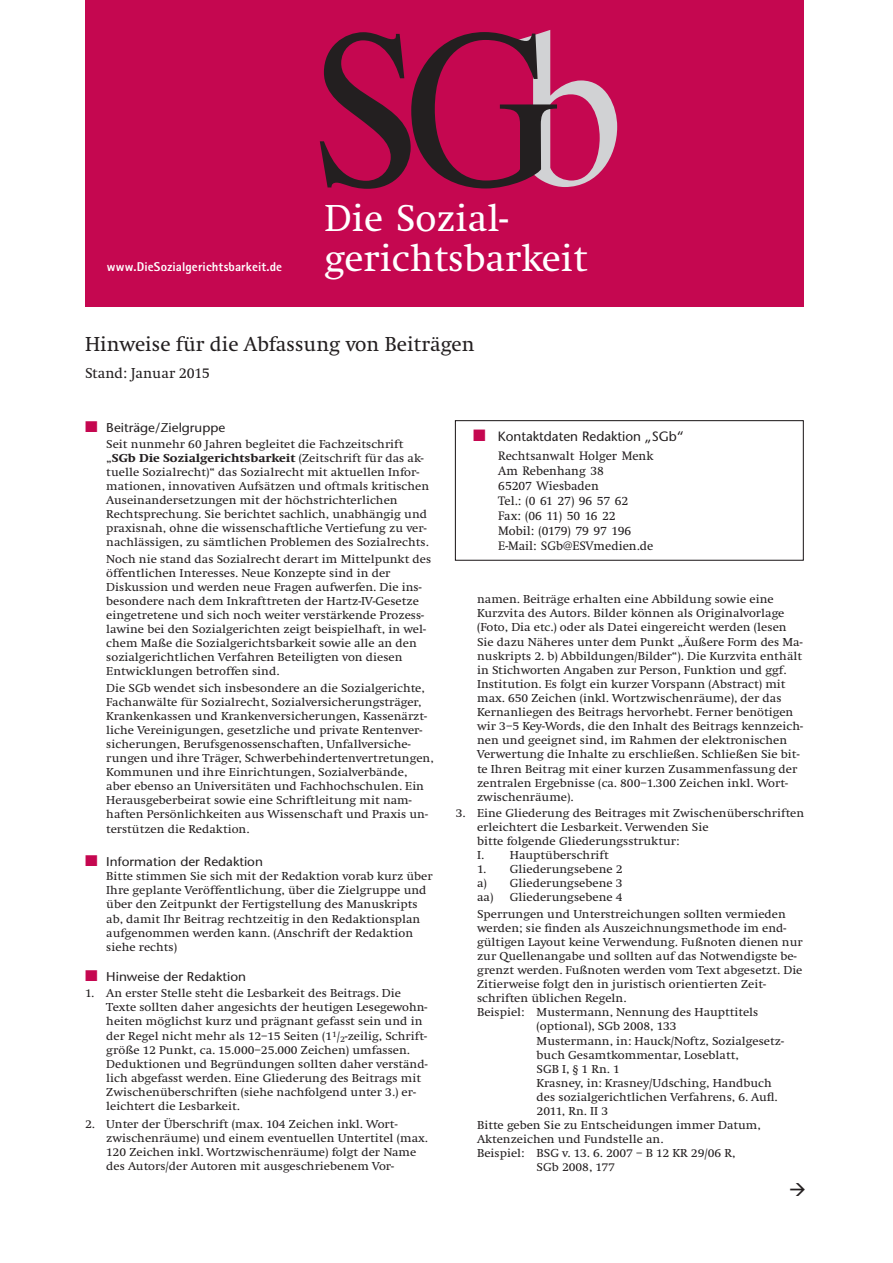
<style>
.page{position:relative;width:893px;height:1263px;background:#fff}
.page>*{position:absolute;margin:0;border:0;box-sizing:border-box;transform-origin:0 0}
.t1{font:39px "Swift";color:#fff}
.t2{font:21px "Swift";color:#231f20}
.t3{font:15px "Swift";color:#231f20}
.t4{font:13.5px "Stone Sans";color:#231f20}
.t5{font:12.75px/15px "Swift";color:#231f20}
.t6{font:12.75px "Stone Sans";color:#231f20;scale:1.06 1}
.t7{font:800 12.75px "Rotis Sans Serif";letter-spacing:.01em;color:#fff}
.t8{font:12px/14.1px "Swift";color:#231f20;scale:1.06 1}
.s1{font-weight:800}
</style>
<div class="page">
<div style="left:455px;top:420px;width:349px;height:141px;border:1px solid #171214"></div>
<div style="left:85px;top:0;width:719px;height:306px;background:#c50750"></div>
<svg style="left:320px;top:30px;width:297px;height:159px"></svg>
<p class="t7" style="left:107px;top:259px;width:177px">www.DieSozialgerichtsbarkeit.de</p>
<h1 class="t1" style="left:325px;top:197px;width:185px">Die Sozial-</h1>
<h1 class="t1" style="left:325px;top:237px;width:264px">gerichtsbarkeit</h1>
<h2 class="t2" style="left:85px;top:333px;width:391px">Hinweise für die Abfassung von Beiträgen</h2>
<p class="t3" style="left:85px;top:365px;width:126px">Stand: Januar 2015</p>
<p class="t6" style="left:106px;top:420px;width:114px">Beiträge/Zielgruppe</p>
<p class="t8" style="left:106px;top:437px;width:306px">Seit nunmehr 60 Jahren begleitet die Fachzeitschrift „<span class="s1">SGb Die Sozialgerichtsbarkeit</span> (Zeitschrift für das ak&shy;tuelle Sozialrecht)“ das Sozialrecht mit aktuellen Infor&shy;mationen, innovativen Aufsätzen und oftmals kritischen Auseinandersetzungen mit der höchstrichterlichen Rechtsprechung. Sie berichtet sachlich, unabhängig und praxisnah, ohne die wissenschaftliche Vertiefung zu ver&shy;nachlässigen, zu sämtlichen Problemen des Sozialrechts.</p>
<p class="t8" style="left:106px;top:552px;width:308px">Noch nie stand das Sozialrecht derart im Mittelpunkt des öffentlichen Interesses. Neue Konzepte sind in der Diskussion und werden neue Fragen aufwerfen. Die ins&shy;besondere nach dem Inkrafttreten der Hartz-IV-Gesetze eingetretene und sich noch weiter verstärkende Prozess&shy;lawine bei den Sozialgerichten zeigt beispielhaft, in wel&shy;chem Maße die Sozialgerichtsbarkeit sowie alle an den sozialgerichtlichen Verfahren Beteiligten von diesen Entwicklungen betroffen sind.</p>
<p class="t8" style="left:106px;top:681px;width:310px">Die SGb wendet sich insbesondere an die Sozialgerichte, Fachanwälte für Sozialrecht, Sozialversicherungsträger, Krankenkassen und Krankenversicherungen, Kassenärzt&shy;liche Vereinigungen, gesetzliche und private Rentenver&shy;sicherungen, Berufsgenossenschaften, Unfallversiche&shy;rungen und ihre Träger, Schwerbehindertenvertretungen, Kommunen und ihre Einrichtungen, Sozialverbände, aber ebenso an Universitäten und Fachhochschulen. Ein Herausgeberbeirat sowie eine Schriftleitung mit nam&shy;haften Persönlichkeiten aus Wissenschaft und Praxis un&shy;terstützen die Redaktion.</p>
<p class="t6" style="left:106px;top:854px;width:149px">Information der Redaktion</p>
<p class="t8" style="left:106px;top:869px;width:309px">Bitte stimmen Sie sich mit der Redaktion vorab kurz über Ihre geplante Veröffentlichung, über die Zielgruppe und über den Zeitpunkt der Fertigstellung des Manuskripts ab, damit Ihr Beitrag rechtzeitig in den Redaktionsplan aufgenommen werden kann. (Anschrift der Redaktion siehe rechts)</p>
<p class="t6" style="left:106px;top:969px;width:133px">Hinweise der Redaktion</p>
<p class="t8" style="left:106px;top:986px;width:305px;text-indent:-21px">1. An erster Stelle steht die Lesbarkeit des Beitrags. Die Texte sollten daher angesichts der heutigen Lesegewohn&shy;heiten möglichst kurz und prägnant gefasst sein und in der Regel nicht mehr als 12–15 Seiten (1<sup>1</sup>/<sub>2</sub>-zeilig, Schrift&shy;größe 12 Punkt, ca. 15.000–25.000 Zeichen) umfassen.<br>Deduktionen und Begründungen sollten daher verständ&shy;lich abgefasst werden. Eine Gliederung des Beitrags mit Zwischenüberschriften (siehe nachfolgend unter 3.) er&shy;leichtert die Lesbarkeit.</p>
<p class="t8" style="left:106px;top:1117px;width:305px;text-indent:-21px">2. Unter der Überschrift (max. 104 Zeichen inkl. Wort&shy;zwischenräume) und einem eventuellen Untertitel (max.<br>120 Zeichen inkl. Wortzwischenräume) folgt der Name des Autors/der Autoren mit ausgeschriebenem Vor-</p>
<p class="t4" style="left:498px;top:428px;width:187px">Kontaktdaten Redaktion „SGb“</p>
<p class="t5" style="left:498px;top:449px;width:157px">Rechtsanwalt Holger Menk<br>Am Rebenhang 38<br>65207 Wiesbaden<br>Tel.: (0 61 27) 96 57 62<br>Fax: (06 11) 50 16 22<br>Mobil: (0179) 79 97 196<br>E-Mail: SGb@ESVmedien.de</p>
<p class="t8" style="left:477px;top:592px;width:309px">namen. Beiträge erhalten eine Abbildung sowie eine Kurzvita des Autors. Bilder können als Originalvorlage (Foto, Dia etc.) oder als Datei eingereicht werden (lesen Sie dazu Näheres unter dem Punkt „Äußere Form des Ma&shy;nuskripts 2. b) Abbildungen/Bilder“). Die Kurzvita enthält in Stichworten Angaben zur Person, Funktion und ggf.<br>Institution. Es folgt ein kurzer Vorspann (Abstract) mit max. 650 Zeichen (inkl. Wortzwischenräume), der das Kernanliegen des Beitrags hervorhebt. Ferner benötigen wir 3–5 Key-Words, die den Inhalt des Beitrags kennzeich&shy;nen und geeignet sind, im Rahmen der elektronischen Verwertung die Inhalte zu erschließen. Schließen Sie bit&shy;te Ihren Beitrag mit einer kurzen Zusammenfassung der zentralen Ergebnisse (ca. 800–1.300 Zeichen inkl. Wort&shy;zwischenräume).</p>
<p class="t8" style="left:477px;top:806px;width:310px;text-indent:-21px">3. Eine Gliederung des Beitrages mit Zwischenüberschriften erleichtert die Lesbarkeit. Verwenden Sie<br>bitte folgende Gliederungsstruktur:<br>I. Hauptüberschrift</p>
<p class="t8" style="left:477px;top:862px;width:139px;text-align:justify">1. Gliederungsebene 2 a) Gliederungsebene 3 aa) Gliederungsebene 4</p>
<p class="t8" style="left:477px;top:907px;width:293px">Sperrungen und Unterstreichungen sollten vermieden</p>
<p class="t8" style="left:477px;top:921px;width:293px">werden; sie finden als Auszeichnungsmethode im end-</p>
<p class="t8" style="left:477px;top:935px;width:309px">gültigen Layout keine Verwendung. Fußnoten dienen nur</p>
<p class="t8" style="left:477px;top:949px;width:303px">zur Quellenangabe und sollten auf das Notwendigste be-</p>
<p class="t8" style="left:477px;top:963px;width:308px">grenzt werden. Fußnoten werden vom Text abgesetzt. Die</p>
<p class="t8" style="left:477px;top:977px;width:274px">Zitierweise folgt den in juristisch orientierten Zeit-</p>
<p class="t8" style="left:477px;top:991px;width:142px">schriften üblichen Regeln.</p>
<p class="t8" style="left:477px;top:1005px;width:267px">Beispiel: Mustermann, Nennung des Haupttitels</p>
<p class="t8" style="left:537px;top:1020px;width:134px">(optional), SGb 2008, 133</p>
<p class="t8" style="left:537px;top:1034px;width:235px">Mustermann, in: Hauck/Noftz, Sozialgesetz-</p>
<p class="t8" style="left:537px;top:1048px;width:192px">buch Gesamtkommentar, Loseblatt,</p>
<p class="t8" style="left:537px;top:1062px;width:80px">SGB I, § 1 Rn. 1</p>
<p class="t8" style="left:537px;top:1076px;width:223px">Krasney, in: Krasney/Udsching, Handbuch</p>
<p class="t8" style="left:537px;top:1090px;width:229px">des sozialgerichtlichen Verfahrens, 6. Aufl.</p>
<p class="t8" style="left:537px;top:1104px;width:69px">2011, Rn. II 3</p>
<p class="t8" style="left:477px;top:1118px;width:269px">Bitte geben Sie zu Entscheidungen immer Datum,</p>
<p class="t8" style="left:477px;top:1132px;width:177px">Aktenzeichen und Fundstelle an.</p>
<p class="t8" style="left:477px;top:1147px;width:245px">Beispiel: BSG v. 13. 6. 2007 – B 12 KR 29/06 R,</p>
<p class="t8" style="left:537px;top:1161px;width:75px">SGb 2008, 177</p>
</div>
